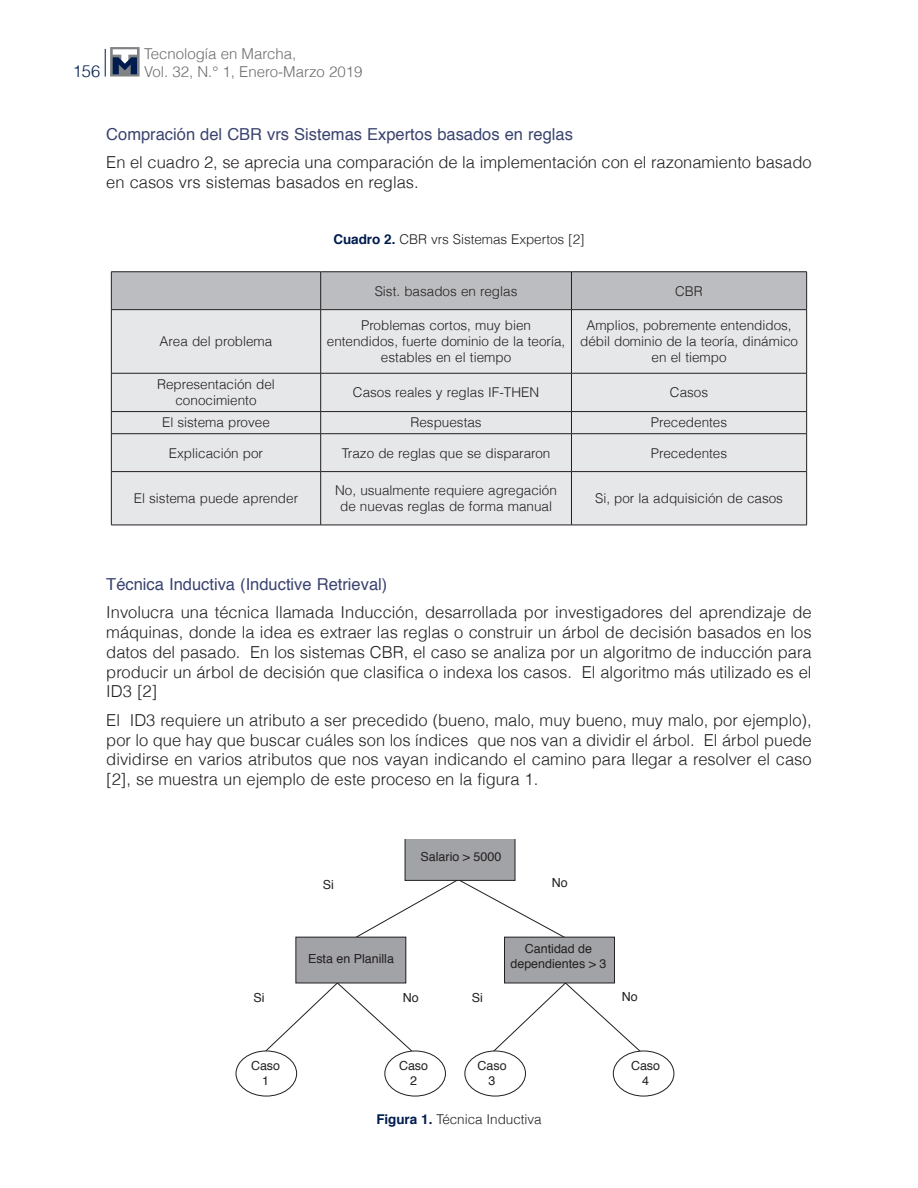
<style>
.page{position:relative;width:918px;height:1188px;background:#fff}
.page>*{position:absolute;margin:0;border:0;box-sizing:border-box;transform-origin:0 0}
._6texto{font:300 16.5px/19.8px "Helvetica";color:#231f20;text-align:justify}
._8subtitulo2{font:16.5px "Helvetica";color:#3a436f}
.t1{font:300 16.5px "Helvetica";color:#001c4e}
.t2{font:300 15px "Helvetica";color:#6c6d70}
.textocuadros{font:300 13.5px/16.2px "Helvetica";color:#231f20;text-align:center}
._9tituloscuadros1{font:300 13.5px "Helvetica";letter-spacing:-.005em;color:#231f20}
._9tituloscuadros{font:300 13.5px "Helvetica";letter-spacing:-.005em;color:#231f20}
.t3{font:12.45px/15px "Helvetica";color:#231f20;text-align:center}
.s1{font-weight:700;color:#001c4e}
</style>
<div class="page">
<svg style="left:105px;top:49px;width:1px;height:28px"></svg>
<svg style="left:110px;top:47px;width:30px;height:30px"></svg>
<svg style="left:113px;top:49px;width:24px;height:25px"></svg>
<div style="left:112px;top:272px;width:694px;height:37px;background:#bcbdc0"></div>
<div style="left:112px;top:310px;width:694px;height:215px;background:#e6e7e9"></div>
<hr style="left:111px;top:271px;width:210px;height:1px;background:#231f20">
<hr style="left:111px;top:272px;width:1px;height:37px;background:#231f20">
<hr style="left:321px;top:271px;width:250px;height:1px;background:#231f20">
<hr style="left:320px;top:272px;width:1px;height:37px;background:#231f20">
<hr style="left:571px;top:271px;width:236px;height:1px;background:#231f20">
<hr style="left:571px;top:272px;width:1px;height:37px;background:#231f20">
<hr style="left:806px;top:272px;width:1px;height:37px;background:#231f20">
<hr style="left:111px;top:309px;width:210px;height:1px;background:#231f20">
<hr style="left:111px;top:310px;width:1px;height:63px;background:#231f20">
<hr style="left:321px;top:309px;width:250px;height:1px;background:#231f20">
<hr style="left:320px;top:310px;width:1px;height:63px;background:#231f20">
<hr style="left:571px;top:309px;width:236px;height:1px;background:#231f20">
<hr style="left:571px;top:310px;width:1px;height:63px;background:#231f20">
<hr style="left:806px;top:310px;width:1px;height:63px;background:#231f20">
<hr style="left:111px;top:373px;width:210px;height:1px;background:#231f20">
<hr style="left:111px;top:373px;width:1px;height:38px;background:#231f20">
<hr style="left:321px;top:373px;width:250px;height:1px;background:#231f20">
<hr style="left:320px;top:373px;width:1px;height:38px;background:#231f20">
<hr style="left:571px;top:373px;width:236px;height:1px;background:#231f20">
<hr style="left:571px;top:373px;width:1px;height:38px;background:#231f20">
<hr style="left:806px;top:373px;width:1px;height:38px;background:#231f20">
<hr style="left:111px;top:411px;width:210px;height:1px;background:#231f20">
<svg style="left:111px;top:412px;width:1px;height:21px"></svg>
<hr style="left:321px;top:411px;width:250px;height:1px;background:#231f20">
<svg style="left:320px;top:412px;width:1px;height:21px"></svg>
<hr style="left:571px;top:411px;width:236px;height:1px;background:#231f20">
<svg style="left:571px;top:412px;width:1px;height:21px"></svg>
<svg style="left:806px;top:412px;width:1px;height:21px"></svg>
<hr style="left:111px;top:433px;width:210px;height:1px;background:#231f20">
<hr style="left:111px;top:434px;width:1px;height:37px;background:#231f20">
<hr style="left:321px;top:433px;width:250px;height:1px;background:#231f20">
<hr style="left:320px;top:434px;width:1px;height:37px;background:#231f20">
<hr style="left:571px;top:433px;width:236px;height:1px;background:#231f20">
<hr style="left:571px;top:434px;width:1px;height:37px;background:#231f20">
<hr style="left:806px;top:434px;width:1px;height:37px;background:#231f20">
<hr style="left:111px;top:471px;width:210px;height:1px;background:#231f20">
<hr style="left:111px;top:472px;width:1px;height:53px;background:#231f20">
<hr style="left:321px;top:471px;width:250px;height:1px;background:#231f20">
<hr style="left:320px;top:472px;width:1px;height:53px;background:#231f20">
<hr style="left:571px;top:471px;width:236px;height:1px;background:#231f20">
<hr style="left:571px;top:472px;width:1px;height:53px;background:#231f20">
<hr style="left:806px;top:472px;width:1px;height:53px;background:#231f20">
<hr style="left:111px;top:525px;width:210px;height:1px;background:#231f20">
<hr style="left:321px;top:525px;width:250px;height:1px;background:#231f20">
<hr style="left:571px;top:525px;width:236px;height:1px;background:#231f20">
<svg style="left:258px;top:982px;width:162px;height:77px"></svg>
<svg style="left:486px;top:983px;width:162px;height:76px"></svg>
<svg style="left:354px;top:839px;width:213px;height:100px"></svg>
<div style="left:505px;top:937px;width:109px;height:46px;background:#a2a3a7"></div>
<div style="left:504px;top:937px;width:111px;height:46px;border:1px solid #231f20"></div>
<div style="left:296px;top:937px;width:110px;height:46px;background:#a2a3a7"></div>
<div style="left:296px;top:937px;width:110px;height:46px;border:1px solid #231f20"></div>
<div style="left:236px;top:1051px;width:61px;height:45px;background:#fff;border-radius:50%"></div>
<div style="left:236px;top:1051px;width:61px;height:45px;border:1px solid #231f20;border-radius:50%"></div>
<div style="left:385px;top:1051px;width:60px;height:45px;background:#fff;border-radius:50%"></div>
<div style="left:385px;top:1051px;width:61px;height:45px;border:1px solid #231f20;border-radius:50%"></div>
<div style="left:465px;top:1051px;width:60px;height:45px;background:#fff;border-radius:50%"></div>
<div style="left:465px;top:1051px;width:61px;height:45px;border:1px solid #231f20;border-radius:50%"></div>
<div style="left:613px;top:1051px;width:61px;height:45px;background:#fff;border-radius:50%"></div>
<div style="left:613px;top:1051px;width:61px;height:45px;border:1px solid #231f20;border-radius:50%"></div>
<p class="t2" style="left:144px;top:41px;width:154px">Tecnología en Marcha,</p>
<p class="t1" style="left:73px;top:57px;width:29px">156</p>
<p class="t2" style="left:144px;top:59px;width:220px">Vol. 32, N.° 1, Enero-Marzo 2019</p>
<p class="_8subtitulo2" style="left:106px;top:121px;width:468px">Compración del CBR vrs Sistemas Expertos basados en reglas</p>
<p class="_6texto" style="left:106px;top:152px;width:707px">En el cuadro 2, se aprecia una comparación de la implementación con el razonamiento basado en casos vrs sistemas basados en reglas.</p>
<p class="textocuadros" style="left:160px;top:333px;width:114px">Area del problema</p>
<p class="_9tituloscuadros1" style="left:333px;top:229px;width:253px"><span class="s1">Cuadro 2.</span> CBR vrs Sistemas Expertos [2]</p>
<p class="textocuadros" style="left:375px;top:282px;width:144px">Sist. basados en reglas</p>
<p class="textocuadros" style="left:675px;top:282px;width:29px">CBR</p>
<p class="textocuadros" style="left:327px;top:317px;width:240px">Problemas cortos, muy bien entendidos, fuerte dominio de la teoría, estables en el tiempo</p>
<p class="textocuadros" style="left:580px;top:317px;width:219px">Amplios, pobremente entendidos, débil dominio de la teoría, dinámico en el tiempo</p>
<p class="textocuadros" style="left:157px;top:376px;width:119px">Representación del conocimiento</p>
<p class="textocuadros" style="left:353px;top:384px;width:188px">Casos reales y reglas IF-THEN</p>
<p class="textocuadros" style="left:670px;top:384px;width:40px">Casos</p>
<p class="textocuadros" style="left:162px;top:414px;width:109px">El sistema provee</p>
<p class="textocuadros" style="left:410px;top:414px;width:73px">Respuestas</p>
<p class="textocuadros" style="left:651px;top:414px;width:78px">Precedentes</p>
<p class="textocuadros" style="left:169px;top:444px;width:96px">Explicación por</p>
<p class="textocuadros" style="left:342px;top:444px;width:210px">Trazo de reglas que se dispararon</p>
<p class="textocuadros" style="left:651px;top:444px;width:78px">Precedentes</p>
<p class="textocuadros" style="left:134px;top:490px;width:166px">El sistema puede aprender</p>
<p class="textocuadros" style="left:335px;top:481px;width:223px">No, usualmente requiere agregación de nuevas reglas de forma manual</p>
<p class="textocuadros" style="left:595px;top:490px;width:189px">Si, por la adquisición de casos</p>
<p class="_8subtitulo2" style="left:106px;top:571px;width:283px">Técnica Inductiva (Inductive Retrieval)</p>
<p class="_6texto" style="left:106px;top:602px;width:707px">Involucra una técnica llamada Inducción, desarrollada por investigadores del aprendizaje de máquinas, donde la idea es extraer las reglas o construir un árbol de decisión basados en los datos del pasado. En los sistemas CBR, el caso se analiza por un algoritmo de inducción para producir un árbol de decisión que clasifica o indexa los casos. El algoritmo más utilizado es el ID3 [2]</p>
<p class="_6texto" style="left:106px;top:709px;width:707px">El ID3 requiere un atributo a ser precedido (bueno, malo, muy bueno, muy malo, por ejemplo), por lo que hay que buscar cuáles son los índices que nos van a dividir el árbol. El árbol puede dividirse en varios atributos que nos vayan indicando el camino para llegar a resolver el caso [2], se muestra un ejemplo de este proceso en la figura 1.</p>
<p class="t3" style="left:323px;top:877px;width:13px">Si</p>
<p class="t3" style="left:421px;top:850px;width:82px">Salario &gt; 5000</p>
<p class="t3" style="left:552px;top:876px;width:17px">No</p>
<p class="t3" style="left:308px;top:952px;width:87px">Esta en Planilla</p>
<p class="t3" style="left:253px;top:990px;width:13px">Si</p>
<p class="t3" style="left:472px;top:990px;width:13px">Si</p>
<p class="t3" style="left:403px;top:990px;width:17px">No</p>
<p class="t3" style="left:511px;top:942px;width:98px">Cantidad de dependientes &gt; 3</p>
<p class="t3" style="left:622px;top:990px;width:17px">No</p>
<p class="t3" style="left:251px;top:1058px;width:31px">Caso<br>1</p>
<p class="t3" style="left:399px;top:1058px;width:31px">Caso<br>2</p>
<p class="t3" style="left:478px;top:1058px;width:31px">Caso<br>3</p>
<p class="t3" style="left:631px;top:1058px;width:31px">Caso<br>4</p>
<p class="_9tituloscuadros" style="left:376px;top:1109px;width:167px"><span class="s1">Figura 1.</span> Técnica Inductiva</p>
</div>
